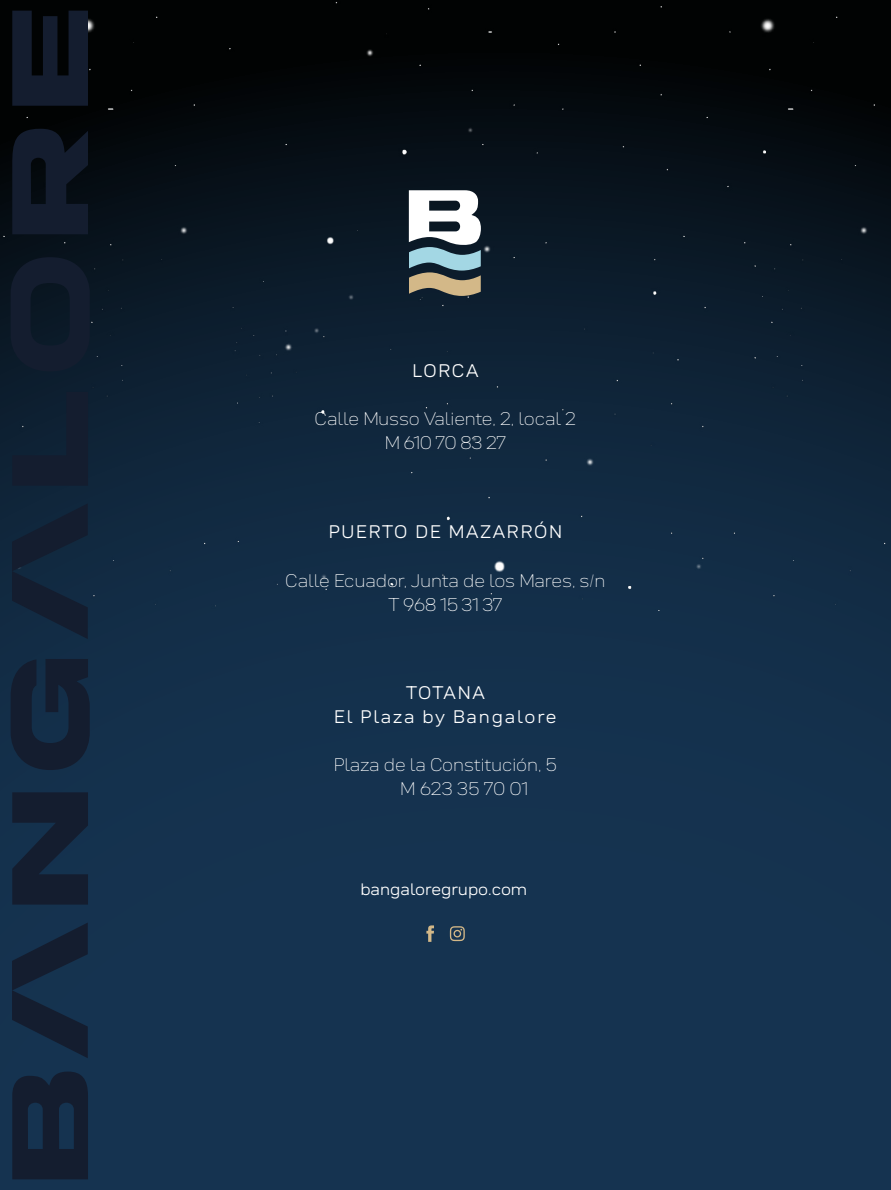
<style>
.page{position:relative;width:891px;height:1190px;background:#153350}
.page>*{position:absolute;margin:0;border:0;box-sizing:border-box;transform-origin:0 0}
.t1{font:17.75px/24.1px "Neue DINVAR Trial";letter-spacing:-.005em;color:#fff;text-align:center}
.t2{font:17.75px/24.1px "Neue DINVAR Trial";letter-spacing:.1em;color:#fff;text-align:center}
.t3{font:16.12px "Neue DINVAR Trial";color:#fff}
.s1{font-family:"Sharp Grotesk Thin 15"}
</style>
<div class="page">
<img style="left:545px;top:0;width:346px;height:610px">
<img style="left:0;top:0;width:537px;height:610px">
<svg style="left:409px;top:190px;width:72px;height:106px;background:#9ca4a3"></svg>
<svg style="left:426px;top:925px;width:8px;height:17px"></svg>
<svg style="left:450px;top:926px;width:15px;height:15px"></svg>
<svg style="left:12px;top:1071px;width:76px;height:108px"></svg>
<svg style="left:12px;top:792px;width:76px;height:112px"></svg>
<svg style="left:11px;top:659px;width:79px;height:111px"></svg>
<div style="left:12px;top:392px;width:76px;height:94px;background:#121e2f"></div>
<svg style="left:11px;top:257px;width:79px;height:114px;background:#101b2b"></svg>
<svg style="left:12px;top:11px;width:76px;height:95px;background:#0f1725"></svg>
<svg style="left:12px;top:129px;width:76px;height:105px;background:#101827"></svg>
<svg style="left:12px;top:923px;width:76px;height:135px"></svg>
<svg style="left:12px;top:503px;width:76px;height:136px"></svg>
<p class="t1" style="left:412px;top:358px;width:68px">LORCA</p>
<p class="t1" style="left:314px;top:407px;width:263px">Calle Musso Valiente, 2, local 2<br>M 610 70 83 27</p>
<p class="t2" style="left:329px;top:520px;width:235px">PUERTO DE MAZARRÓN</p>
<p class="t1" style="left:285px;top:568px;width:322px">Calle Ecuador, Junta de los Mares, s<span class="s1">/</span>n<br>T 968 15 31 37</p>
<p class="t2" style="left:334px;top:680px;width:224px">TOTANA<br>El Plaza by Bangalore</p>
<p class="t1" style="left:400px;top:753px;width:158px;text-align:left;text-indent:-67px">Plaza de la Constitución, 5<br>M 623 35 70 01</p>
<p class="t3" style="left:360px;top:879px;width:168px">bangaloregrupo.com</p>
</div>
